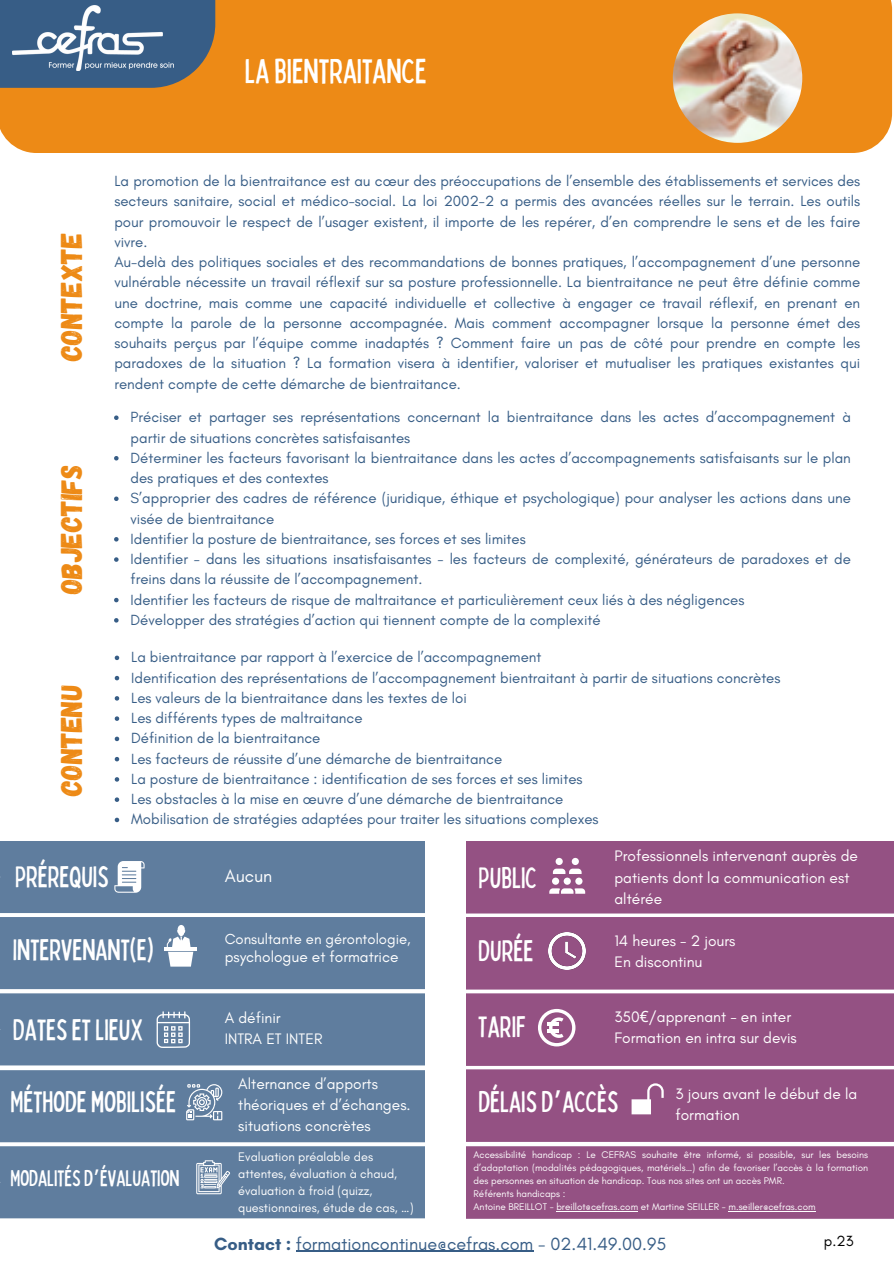
<style>
.page{position:relative;width:894px;height:1264px;background:#fff}
.page>*{position:absolute;margin:0;border:0;box-sizing:border-box;transform-origin:0 0}
.t1{font:condensed 34.5px "Bobby Jones";color:#fff}
.t2{font:30px "Gagalin";letter-spacing:-.01em;color:#ed8a16}
.t3{font:condensed 29.7px "Bobby Jones";color:#fff}
.t4{font:condensed 22.65px "Bobby Jones";color:#fff}
.t5{font:18px "Glacial Indifference";color:#375d86}
.t6{font:17.85px "Glacial Indifference";color:#fff}
.t7{font:15.45px/21.1px "Glacial Indifference";color:#fff}
.t8{font:15px/20.2px "Glacial Indifference";color:#375d86}
.t9{font:15px "Glacial Indifference";color:#000}
.t10{font:14.85px "Glacial Indifference";color:#fff}
.t11{font:12.6px/17px "Glacial Indifference";color:#fff}
.t12{font:9.9px/13px "Glacial Indifference";color:#fff;text-align:justify}
.s1{font-family:"Noto Sans"}
.s2{font-family:"Noto Sans Gurmukhi";font-stretch:normal}
.s3{font-weight:700}
</style>
<div class="page">
<div style="left:0;top:0;width:891px;height:153px;background:#ed8a16"></div>
<div style="left:0;top:0;width:215px;height:88px;background:#375d86"></div>
<img style="left:12px;top:5px;width:161px;height:66px">
<svg style="left:0;top:841px;width:893px;height:377px;background:#816f96"></svg>
<div style="left:631px;top:1099px;width:19px;height:15px;background:#fff"></div>
<div style="left:424px;top:838px;width:41px;height:425px;background:#fff"></div>
<hr style="left:296px;top:1250px;width:237px;height:1px;background:#375d86">
<hr style="left:556px;top:1211px;width:82px;height:1px;background:#fff">
<hr style="left:728px;top:1211px;width:87px;height:1px;background:#fff">
<svg style="left:114px;top:415px;width:4px;height:5px"></svg>
<svg style="left:114px;top:456px;width:4px;height:4px"></svg>
<svg style="left:114px;top:496px;width:4px;height:5px"></svg>
<svg style="left:114px;top:537px;width:4px;height:4px"></svg>
<svg style="left:114px;top:557px;width:4px;height:5px"></svg>
<svg style="left:114px;top:598px;width:4px;height:4px"></svg>
<svg style="left:114px;top:618px;width:4px;height:4px"></svg>
<svg style="left:115px;top:655px;width:4px;height:5px"></svg>
<svg style="left:115px;top:676px;width:4px;height:4px"></svg>
<svg style="left:115px;top:696px;width:4px;height:4px"></svg>
<svg style="left:115px;top:716px;width:4px;height:5px"></svg>
<svg style="left:115px;top:736px;width:4px;height:5px"></svg>
<svg style="left:115px;top:757px;width:4px;height:4px"></svg>
<svg style="left:115px;top:777px;width:4px;height:4px"></svg>
<svg style="left:115px;top:797px;width:4px;height:5px"></svg>
<svg style="left:115px;top:817px;width:4px;height:5px"></svg>
<img style="left:672px;top:13px;width:130px;height:130px;border-radius:50%">
<p class="t1" style="left:245px;top:49px;width:183px">LA BIENTRAITANCE</p>
<p class="t2" style="left:52px;top:361px;width:130px;rotate:-90deg">Contexte</p>
<p class="t2" style="left:52px;top:594px;width:131px;rotate:-90deg">Objectifs</p>
<p class="t2" style="left:52px;top:796px;width:113px;rotate:-90deg">Contenu</p>
<h4 class="t8" style="left:114px;top:171px;width:747px">La promotion de la bientraitance est au cœur des préoccupations de l’ensemble des établissements et services des secteurs sanitaire, social et médico-social. La loi 2002-2 a permis des avancées réelles sur le terrain. Les outils pour promouvoir le respect de l’usager existent, il importe de les repérer, d’en comprendre le sens et de les faire vivre.<br>Au-delà des politiques sociales et des recommandations de bonnes pratiques, l’accompagnement d’une personne vulnérable nécessite un travail réflexif sur sa posture professionnelle. La bientraitance ne peut être définie comme une doctrine, mais comme une capacité individuelle et collective à engager ce travail réflexif, en prenant en compte la parole de la personne accompagnée. Mais comment accompagner lorsque la personne émet des souhaits perçus par l’équipe comme inadaptés ? Comment faire un pas de côté pour prendre en compte les paradoxes de la situation ? La formation visera à identifier, valoriser et mutualiser les pratiques existantes qui rendent compte de cette démarche de bientraitance.</h4>
<h2 class="t8" style="left:130px;top:407px;width:721px">Préciser et partager ses représentations concernant la bientraitance dans les actes d’accompagnement à partir de situations concrètes satisfaisantes</h2>
<p class="t8" style="left:130px;top:447px;width:721px">Déterminer les facteurs favorisant la bientraitance dans les actes d’accompagnements satisfaisants sur le plan des pratiques et des contextes</p>
<h5 class="t8" style="left:130px;top:488px;width:721px">S’approprier des cadres de référence (juridique, éthique et psychologique) pour analyser les actions dans une visée de bientraitance</h5>
<h2 class="t8" style="left:130px;top:528px;width:396px">Identifier la posture de bientraitance, ses forces et ses limites</h2>
<p class="t8" style="left:130px;top:548px;width:721px">Identifier - dans les situations insatisfaisantes - les facteurs de complexité, générateurs de paradoxes et de freins dans la réussite de l’accompagnement.</p>
<h5 class="t8" style="left:130px;top:589px;width:615px">Identifier les facteurs de risque de maltraitance et particulièrement ceux liés à des négligences</h5>
<h2 class="t8" style="left:130px;top:609px;width:471px">Développer des stratégies d’action qui tiennent compte de la complexité</h2>
<p class="t8" style="left:131px;top:647px;width:411px">La bientraitance par rapport à l’exercice de l’accompagnement</p>
<h5 class="t8" style="left:131px;top:667px;width:650px">Identification des représentations de l’accompagnement bientraitant à partir de situations concrètes</h5>
<h2 class="t8" style="left:131px;top:687px;width:337px">Les valeurs de la bientraitance dans les textes de loi</h2>
<p class="t8" style="left:131px;top:707px;width:233px">Les différents types de maltraitance</p>
<h5 class="t8" style="left:131px;top:728px;width:190px">Définition de la bientraitance</h5>
<h2 class="t8" style="left:131px;top:748px;width:372px">Les facteurs de réussite d’une démarche de bientraitance</h2>
<p class="t8" style="left:131px;top:768px;width:452px">La posture de bientraitance : identification de ses forces et ses limites</p>
<h5 class="t8" style="left:131px;top:788px;width:433px">Les obstacles à la mise en œuvre d’une démarche de bientraitance</h5>
<h2 class="t8" style="left:131px;top:809px;width:469px">Mobilisation de stratégies adaptées pour traiter les situations complexes</h2>
<p class="t3" style="left:15px;top:857px;width:95px">PRÉREQUIS</p>
<p class="t7" style="left:614px;top:845px;width:245px">Professionnels intervenant auprès de patients dont la communication est altérée</p>
<h1 class="t7" style="left:614px;top:930px;width:122px">14 heures - 2 jours<br>En discontinu</h1>
<h2 class="t3" style="left:478px;top:858px;width:60px">PUBLIC</h2>
<p class="t6" style="left:225px;top:865px;width:49px">Aucun</p>
<p class="t10" style="left:225px;top:929px;width:187px">Consultante en gérontologie,</p>
<p class="t7" style="left:225px;top:945px;width:175px">psychologue et formatrice</p>
<h5 class="t3" style="left:478px;top:931px;width:57px">DURÉE</h5>
<h2 class="t3" style="left:13px;top:930px;width:142px">INTERVENANT(E)</h2>
<p class="t3" style="left:13px;top:1010px;width:132px">DATESETLIEUX</p>
<p class="t7" style="left:225px;top:1007px;width:99px">A définir<br>INTRA ET INTER</p>
<p class="t3" style="left:478px;top:1007px;width:49px">TARIF</p>
<h2 class="t7" style="left:614px;top:1005px;width:184px">350<span class="s1">€</span>/apprenant - en inter<br>Formation en intra sur devis</h2>
<p class="t7" style="left:238px;top:1072px;width:174px">Alternance d’apports théoriques et d’échanges. situations concrètes</p>
<p class="t11" style="left:238px;top:1148px;width:177px">Evaluation préalable des attentes, évaluation à chaud, évaluation à froid (quizz, questionnaires, étude de cas, …)</p>
<p class="t3" style="left:11px;top:1082px;width:167px">MÉTHODE MOBILISÉE</p>
<p class="t3" style="left:478px;top:1082px;width:141px">DÉLAISD<span class="s2">’</span>ACCÈS</p>
<p class="t7" style="left:675px;top:1083px;width:183px">3 jours avant le début de la formation</p>
<p class="t12" style="left:473px;top:1147px;width:396px">Accessibilité handicap : Le CEFRAS souhaite être informé, si possible, sur les besoins d’adaptation (modalités pédagogiques, matériels…) afin de favoriser l’accès à la formation des personnes en situation de handicap. Tous nos sites ont un accès PMR.</p>
<h2 class="t12" style="left:473px;top:1187px;width:93px">Référents handicaps :</h2>
<p class="t12" style="left:473px;top:1200px;width:343px">Antoine BREILLOT - breillot@cefras.com et Martine SEILLER - m.seiller@cefras.com</p>
<p class="t4" style="left:11px;top:1163px;width:170px">MODALITÉSD<span class="s2">’</span>ÉVALUATION</p>
<p class="t5" style="left:214px;top:1232px;width:453px"><span class="s3">Contact :</span> formationcontinue@cefras.com - 02.41.49.00.95</p>
<h5 class="t9" style="left:823px;top:1231px;width:31px">p.23</h5>
</div>
